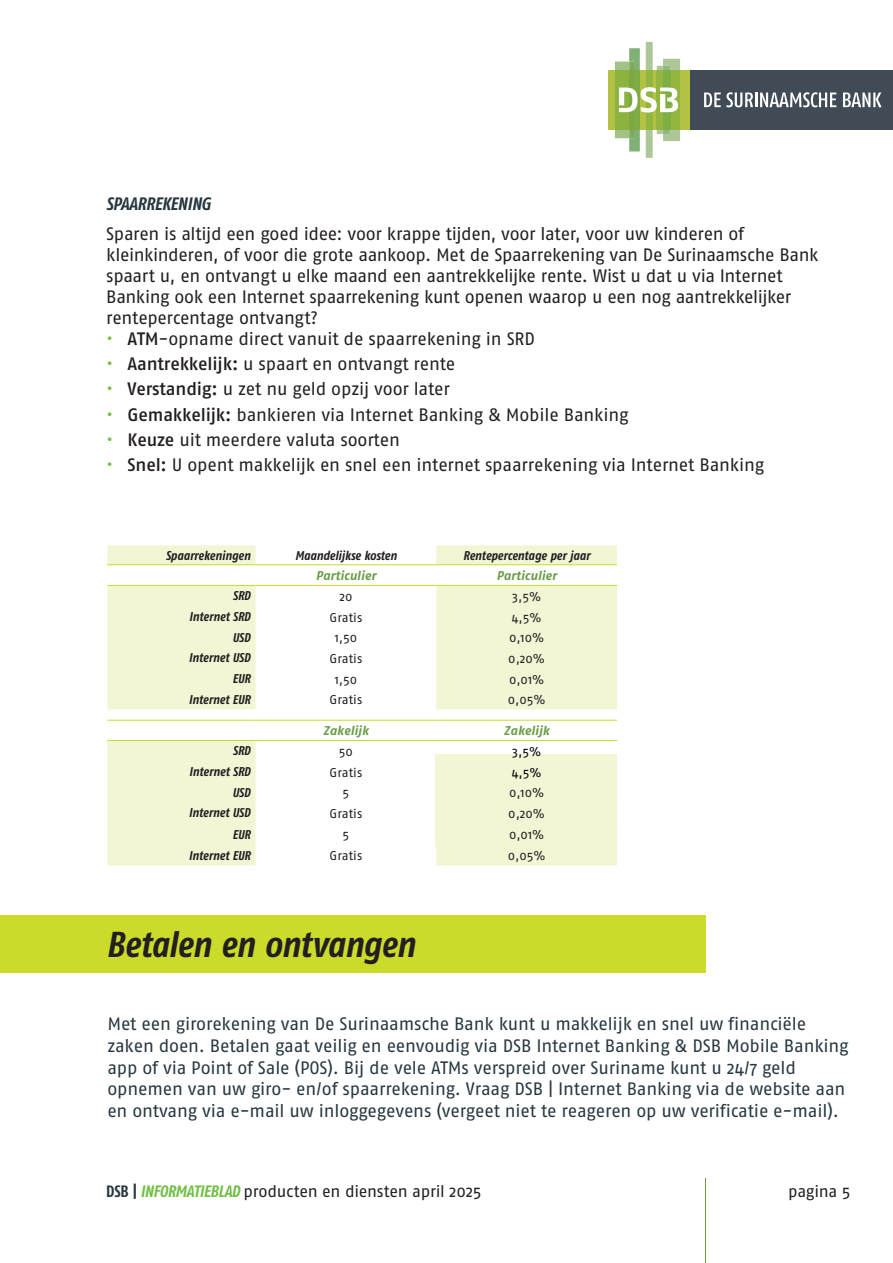
<style>
.page{position:relative;width:893px;height:1263px;background:#fff}
.page>*{position:absolute;margin:0;border:0;box-sizing:border-box;transform-origin:0 0}
.t1{font:italic 700 36px "Fago Co";letter-spacing:-.015em;color:#231f20}
.t2{font:18px/21px "Fago No";letter-spacing:-.01em;color:#231f20}
.t3{font:18px/21.6px "Fago No";letter-spacing:-.01em;color:#27373f}
.t4{font:italic 700 18px "Fago Co";letter-spacing:-.01em;color:#27373f}
.t5{font:16.5px "Fago No";letter-spacing:-.02em;color:#231f20}
.t6{font:italic 700 12.75px "Fago Co";color:#231f20}
.t7{font:12.75px "Fago No";color:#231f20}
.t8{font:italic 700 12.75px "Fago No";color:#699d45}
.t9{font:12.75px "Fago No";color:#000}
.s1{color:#71bf44}
.s2{font-family:"Fago No Med"}
.s3{font-family:"Fago Co";font-weight:700;color:#27373f}
.s4{font-family:"Fago Co";font-weight:700;font-style:italic;color:#71bf44}
</style>
<div class="page">
<div style="left:608px;top:70px;width:82px;height:59px;background:#b3c242"></div>
<div style="left:690px;top:70px;width:203px;height:59px;background:#414b56"></div>
<svg style="left:704px;top:92px;width:132px;height:15px"></svg>
<svg style="left:843px;top:93px;width:38px;height:14px"></svg>
<svg style="left:615px;top:42px;width:65px;height:116px"></svg>
<hr style="left:705px;top:1178px;width:1px;height:85px;background:#699d45">
<svg style="left:107px;top:545px;width:510px;height:320px;fill:#f2f6d5"></svg>
<div style="left:436px;top:823px;width:181px;height:22px;background:#f2f6d5"></div>
<hr style="left:107px;top:720px;width:149px;height:1px;background:#cadb2a">
<hr style="left:256px;top:720px;width:180px;height:1px;background:#cadb2a">
<hr style="left:436px;top:720px;width:181px;height:1px;background:#cadb2a">
<hr style="left:107px;top:740px;width:149px;height:1px;background:#cadb2a">
<hr style="left:256px;top:740px;width:180px;height:1px;background:#cadb2a">
<hr style="left:436px;top:740px;width:181px;height:1px;background:#cadb2a">
<hr style="left:107px;top:564px;width:149px;height:1px;background:#cadb2a">
<hr style="left:256px;top:564px;width:180px;height:1px;background:#cadb2a">
<hr style="left:436px;top:564px;width:181px;height:1px;background:#cadb2a">
<hr style="left:107px;top:585px;width:149px;height:1px;background:#cadb2a">
<hr style="left:256px;top:585px;width:180px;height:1px;background:#cadb2a">
<hr style="left:436px;top:585px;width:181px;height:1px;background:#cadb2a">
<div style="left:0;top:916px;width:706px;height:57px;background:#cadb2a"></div>
<p class="t4" style="left:106px;top:194px;width:106px">SPAARREKENING</p>
<p class="t2" style="left:106px;top:223px;width:714px">Sparen is altijd een goed idee: voor krappe tijden, voor later, voor uw kinderen of kleinkinderen, of voor die grote aankoop. Met de Spaarrekening van De Surinaamsche Bank spaart u, en ontvangt u elke maand een aantrekkelijke rente. Wist u dat u via Internet Banking ook een Internet spaarrekening kunt openen waarop u een nog aantrekkelijker rentepercentage ontvangt?</p>
<p class="t2" style="left:106px;top:328px;width:430px"><span class="s1">•</span> <span class="s2">ATM</span>-opname direct vanuit de spaarrekening in SRD</p>
<p class="t2" style="left:106px;top:353px;width:351px"><span class="s1">•</span> <span class="s2">Aantrekkelijk:</span> u spaart en ontvangt rente</p>
<p class="t2" style="left:106px;top:378px;width:345px"><span class="s1">•</span> <span class="s2">Verstandig:</span> u zet nu geld opzij voor later</p>
<p class="t2" style="left:106px;top:404px;width:524px"><span class="s1">•</span> <span class="s2">Gemakkelijk:</span> bankieren via Internet Banking &amp; Mobile Banking</p>
<p class="t2" style="left:106px;top:429px;width:295px"><span class="s1">•</span> <span class="s2">Keuze</span> uit meerdere valuta soorten</p>
<p class="t2" style="left:106px;top:454px;width:659px"><span class="s1">•</span> <span class="s2">Snel:</span> U opent makkelijk en snel een internet spaarrekening via Internet Banking</p>
<p class="t6" style="left:166px;top:548px;width:86px">Spaarrekeningen</p>
<p class="t6" style="left:295px;top:548px;width:103px">Maandelijkse kosten</p>
<p class="t6" style="left:463px;top:548px;width:128px">Rentepercentage per jaar</p>
<p class="t8" style="left:316px;top:568px;width:62px">Particulier</p>
<p class="t8" style="left:496px;top:568px;width:62px">Particulier</p>
<p class="t6" style="left:233px;top:588px;width:19px">SRD</p>
<p class="t7" style="left:339px;top:589px;width:15px">20</p>
<p class="t7" style="left:512px;top:589px;width:30px">3,5%</p>
<p class="t6" style="left:189px;top:609px;width:63px">Internet SRD</p>
<p class="t7" style="left:330px;top:610px;width:34px">Gratis</p>
<p class="t7" style="left:512px;top:610px;width:31px">4,5%</p>
<p class="t6" style="left:232px;top:630px;width:20px">USD</p>
<p class="t7" style="left:335px;top:631px;width:24px">1,50</p>
<p class="t7" style="left:509px;top:631px;width:37px">0,10%</p>
<p class="t6" style="left:189px;top:650px;width:63px">Internet USD</p>
<p class="t7" style="left:330px;top:651px;width:34px">Gratis</p>
<p class="t7" style="left:508px;top:651px;width:38px">0,20%</p>
<p class="t6" style="left:232px;top:671px;width:20px">EUR</p>
<p class="t7" style="left:335px;top:672px;width:24px">1,50</p>
<p class="t7" style="left:509px;top:672px;width:37px">0,01%</p>
<p class="t6" style="left:189px;top:692px;width:63px">Internet EUR</p>
<p class="t7" style="left:330px;top:693px;width:34px">Gratis</p>
<p class="t7" style="left:508px;top:693px;width:39px">0,05%</p>
<p class="t8" style="left:323px;top:723px;width:47px">Zakelijk</p>
<p class="t8" style="left:504px;top:723px;width:47px">Zakelijk</p>
<p class="t6" style="left:233px;top:743px;width:19px">SRD</p>
<p class="t7" style="left:339px;top:744px;width:16px">50</p>
<p class="t9" style="left:512px;top:744px;width:30px">3,5%</p>
<p class="t6" style="left:189px;top:764px;width:63px">Internet SRD</p>
<p class="t7" style="left:330px;top:765px;width:34px">Gratis</p>
<p class="t9" style="left:512px;top:765px;width:31px">4,5%</p>
<p class="t6" style="left:232px;top:785px;width:20px">USD</p>
<p class="t7" style="left:343px;top:786px;width:8px">5</p>
<p class="t7" style="left:509px;top:786px;width:37px">0,10%</p>
<p class="t6" style="left:189px;top:805px;width:63px">Internet USD</p>
<p class="t7" style="left:330px;top:806px;width:34px">Gratis</p>
<p class="t7" style="left:508px;top:806px;width:38px">0,20%</p>
<p class="t6" style="left:232px;top:827px;width:20px">EUR</p>
<p class="t7" style="left:343px;top:827px;width:8px">5</p>
<p class="t7" style="left:509px;top:827px;width:37px">0,01%</p>
<p class="t6" style="left:189px;top:848px;width:63px">Internet EUR</p>
<p class="t7" style="left:330px;top:849px;width:34px">Gratis</p>
<p class="t7" style="left:508px;top:849px;width:39px">0,05%</p>
<p class="t1" style="left:106px;top:924px;width:310px">Betalen en ontvangen</p>
<p class="t3" style="left:107px;top:1013px;width:743px">Met een girorekening van De Surinaamsche Bank kunt u makkelijk en snel uw financiële zaken doen. Betalen gaat veilig en eenvoudig via DSB Internet Banking &amp; DSB Mobile Banking app of via Point of Sale (POS). Bij de vele ATMs verspreid over Suriname kunt u 24/7 geld opnemen van uw giro- en/of spaarrekening. Vraag DSB | Internet Banking via de website aan en ontvang via e-mail uw inloggegevens (vergeet niet te reageren op uw verificatie e-mail).</p>
<p class="t5" style="left:106px;top:1182px;width:377px"><span class="s3">DSB</span> <span class="s3">|</span> <span class="s4">INFORMATIEBLAD</span> producten en diensten april 2025</p>
<p class="t5" style="left:788px;top:1182px;width:64px">pagina 5</p>
</div>
